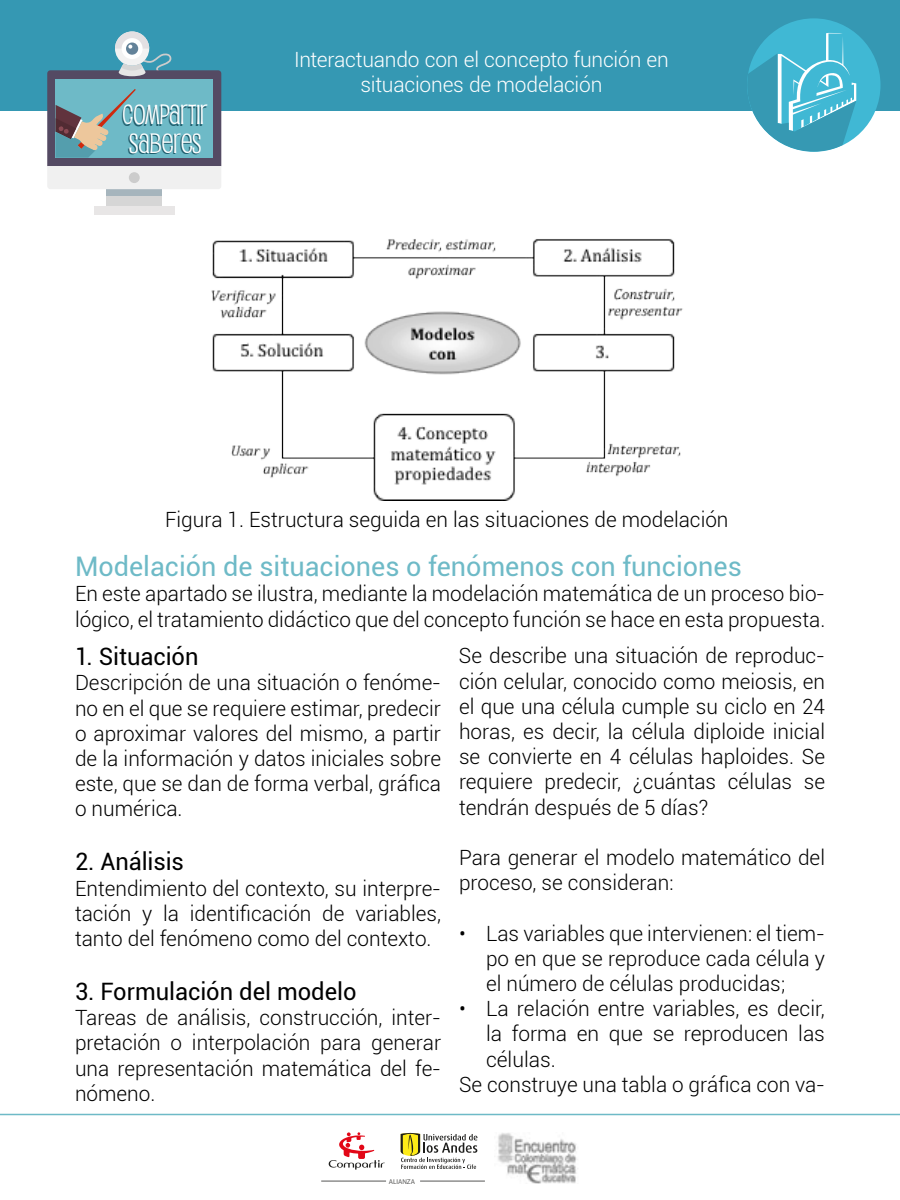
<style>
.page{position:relative;width:900px;height:1200px;background:#fff}
.page>*{position:absolute;margin:0;border:0;box-sizing:border-box;transform-origin:0 0}
.t1{font:27.3px/28.5px "Pupcat Rg";color:#fff}
.t2{font:27px "Roboto";color:#6ebac7}
.t3{font:24px "Roboto";letter-spacing:-.005em;color:#000}
.t4{font:300 21px/25.2px "Roboto";color:#000;text-align:justify}
.t5{font:300 21px/25.2px "Roboto";letter-spacing:-.01em;color:#fff;text-align:center}
.t6{font:500 7.05px "Helvetica Neue";color:#575756}
</style>
<div class="page">
<img style="left:497px;top:1133px;width:80px;height:50px">
<hr style="left:321px;top:1181px;width:65px;height:1px;background:#575756">
<hr style="left:420px;top:1181px;width:65px;height:1px;background:#575756">
<svg style="left:329px;top:1132px;width:56px;height:38px"></svg>
<svg style="left:401px;top:1133px;width:76px;height:36px"></svg>
<div style="left:0;top:0;width:900px;height:111px;background:#3598b3"></div>
<div style="left:107px;top:188px;width:55px;height:20px;background:#d6d6d6"></div>
<div style="left:94px;top:206px;width:81px;height:8px;background:#e8e6e6"></div>
<div style="left:107px;top:189px;width:55px;height:6px;background:#a6b5bd"></div>
<svg style="left:47px;top:31px;width:174px;height:158px"></svg>
<div style="left:747px;top:18px;width:134px;height:134px;background:#40b8d4;border-radius:50%"></div>
<svg style="left:747px;top:33px;width:109px;height:119px"></svg>
<hr style="left:0;top:1114px;width:900px;height:1px;background:#6ebac7">
<img style="left:211px;top:239px;width:472px;height:261px">
<h1 class="t1" style="left:123px;top:99px;width:87px">COMPARTIR<br>SABERES</h1>
<p class="t5" style="left:294px;top:46px;width:376px">Interactuando con el concepto función en situaciones de modelación</p>
<p class="t4" style="left:165px;top:506px;width:565px">Figura 1. Estructura seguida en las situaciones de modelación</p>
<p class="t2" style="left:75px;top:548px;width:668px">Modelación de situaciones o fenómenos con funciones</p>
<p class="t4" style="left:75px;top:581px;width:752px">En este apartado se ilustra, mediante la modelación matemática de un proceso bio&shy;lógico, el tratamiento didáctico que del concepto función se hace en esta propuesta.</p>
<p class="t3" style="left:75px;top:640px;width:125px">1. Situación</p>
<p class="t4" style="left:75px;top:670px;width:368px">Descripción de una situación o fenóme&shy;no en el que se requiere estimar, predecir o aproximar valores del mismo, a partir de la información y datos iniciales sobre este, que se dan de forma verbal, gráfica o numérica.</p>
<p class="t3" style="left:75px;top:845px;width:110px">2. Análisis</p>
<p class="t4" style="left:75px;top:875px;width:368px">Entendimiento del contexto, su interpre&shy;tación y la identificación de variables, tanto del fenómeno como del contexto.</p>
<p class="t3" style="left:75px;top:975px;width:283px">3. Formulación del modelo</p>
<p class="t4" style="left:75px;top:1004px;width:368px">Tareas de análisis, construcción, inter&shy;pretación o interpolación para generar una representación matemática del fe&shy;nómeno.</p>
<p class="t4" style="left:459px;top:643px;width:368px">Se describe una situación de reproduc&shy;ción celular, conocido como meiosis, en el que una célula cumple su ciclo en 24 horas, es decir, la célula diploide inicial se convierte en 4 células haploides. Se requiere predecir, ¿cuántas células se tendrán después de 5 días?</p>
<p class="t4" style="left:459px;top:844px;width:368px">Para generar el modelo matemático del proceso, se consideran:</p>
<p class="t4" style="left:486px;top:920px;width:341px;text-indent:-27px">• Las variables que intervienen: el tiem&shy;po en que se reproduce cada célula y el número de células producidas;</p>
<p class="t4" style="left:459px;top:995px;width:368px">• La relación entre variables, es decir,</p>
<p class="t4" style="left:486px;top:1021px;width:341px">la forma en que se reproducen las</p>
<p class="t4" style="left:486px;top:1046px;width:71px">células.</p>
<p class="t4" style="left:459px;top:1071px;width:368px">Se construye una tabla o gráfica con va-</p>
<p class="t6" style="left:389px;top:1178px;width:28px">ALIANZA</p>
</div>
